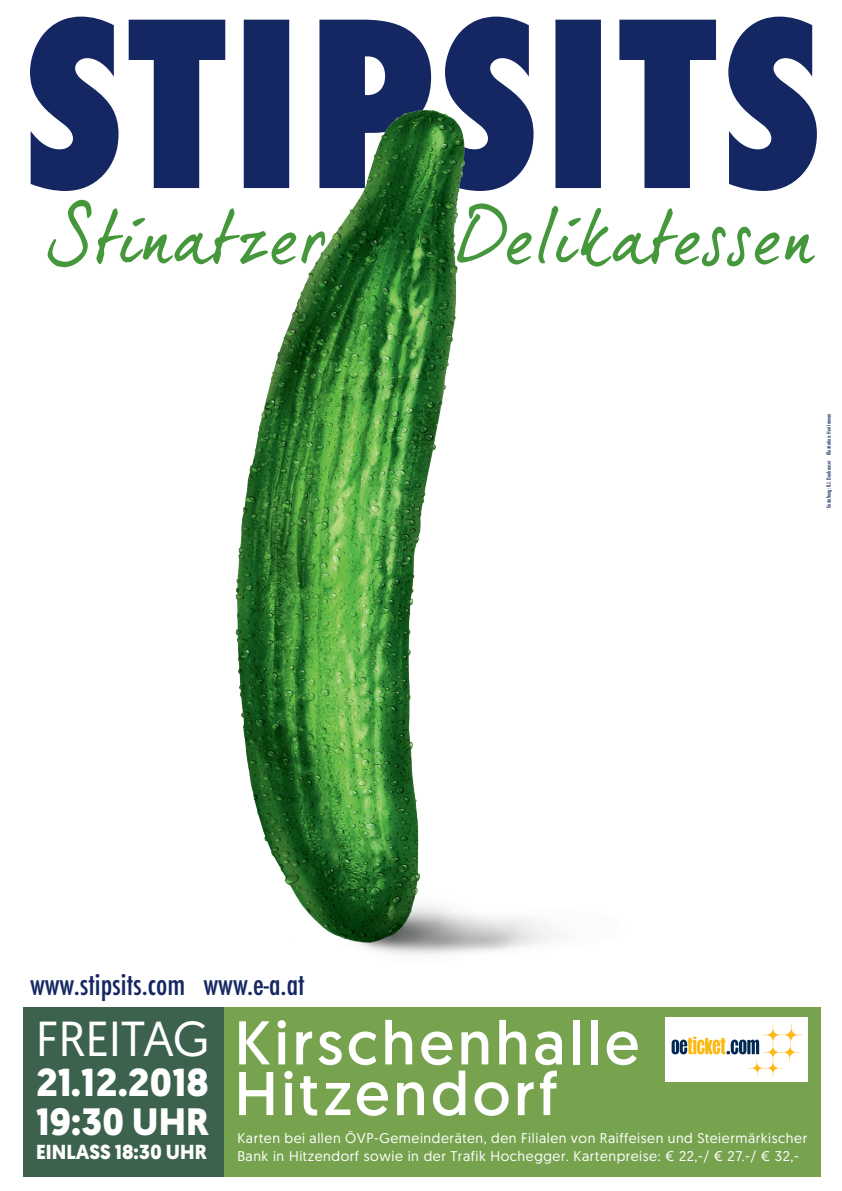
<style>
.page{position:relative;width:842px;height:1191px;background:#fff}
.page>*{position:absolute;margin:0;border:0;box-sizing:border-box;transform-origin:0 0}
.t1{font:61.6px/50.7px "Geomanist";letter-spacing:.06em;color:#fff}
.t2{font:49.1px "Geomanist";color:#fff}
.t3{font:700 39px "Geomanist";color:#fff}
.t4{font:700 38.1px "Geomanist";color:#fff}
.t5{font:500 condensed 29.2px "Futura";color:#142762}
.t6{font:700 20.3px "Geomanist";color:#fff}
.t7{font:14.1px/18.3px "Geomanist";letter-spacing:.04em;color:#fff}
.t8{font:500 condensed 5.5px "Futura";color:#142762}
</style>
<div class="page">
<svg style="left:30px;top:17px;width:787px;height:174px;fill:#142762"></svg>
<svg style="left:48px;top:200px;width:767px;height:67px"></svg>
<img style="left:121px;top:58px;width:543px;height:897px">
<div style="left:23px;top:1007px;width:798px;height:169px;background:#77a34f"></div>
<div style="left:23px;top:1007px;width:201px;height:169px;background:#3c624d"></div>
<div style="left:665px;top:1017px;width:143px;height:65px;background:#fff"></div>
<svg style="left:672px;top:1024px;width:130px;height:53px"></svg>
<p class="t8" style="left:825px;top:508px;width:96px;rotate:-90deg">Gestaltung: R.J. Donhauser Illustration: Heri Irawan</p>
<h3 class="t5" style="left:30px;top:965px;width:276px">www.stipsits.com www.e-a.at</h3>
<h2 class="t2" style="left:36px;top:1007px;width:175px">FREITAG</h2>
<h3 class="t3" style="left:36px;top:1056px;width:174px">21.12.2018</h3>
<h3 class="t4" style="left:36px;top:1096px;width:174px">19:30 UHR</h3>
<h3 class="t6" style="left:36px;top:1138px;width:172px">EINLASS 18:30 UHR</h3>
<h1 class="t1" style="left:235px;top:1016px;width:406px">Kirschenhalle<br>Hitzendorf</h1>
<p class="t7" style="left:237px;top:1128px;width:571px">Karten bei allen ÖVP-Gemeinderäten, den Filialen von Raiffeisen und Steiermärkischer<br>Bank in Hitzendorf sowie in der Trafik Hochegger. Kartenpreise: € 22,-/ € 27.-/ € 32,-</p>
</div>
